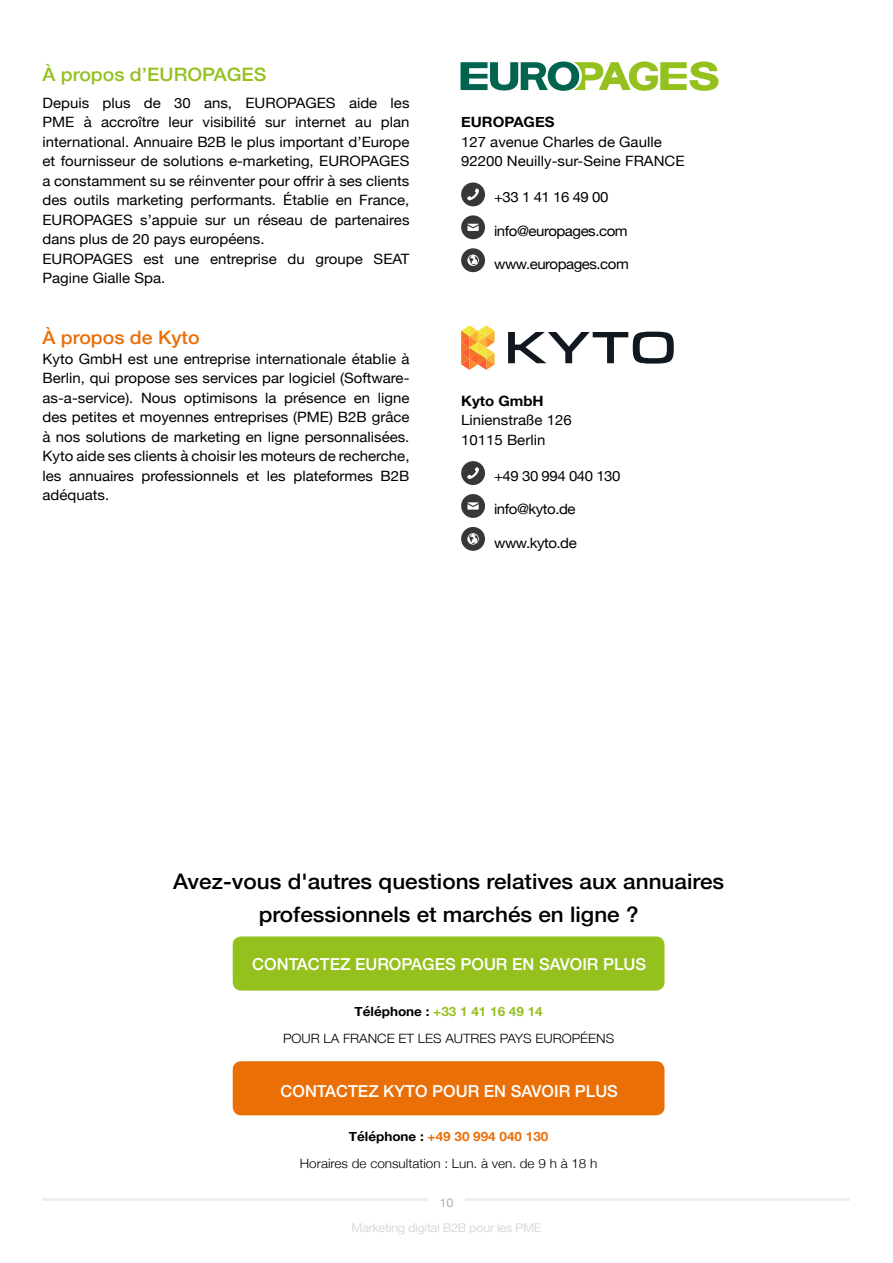
<style>
.page{position:relative;width:893px;height:1263px;background:#fff}
.page>*{position:absolute;margin:0;border:0;box-sizing:border-box;transform-origin:0 0}
.t1{font:500 21.3px/33px "Helvetica Neue";color:#000;text-align:center;scale:1.05 1}
.t2{font:500 18.6px "Helvetica Neue";color:#95c11f;scale:1.05 1}
.t3{font:500 18.6px "Helvetica Neue";color:#ea6f07;scale:1.05 1}
.t4{font:500 16.5px "Helvetica Neue";color:#fff}
.t5{font:14.25px/19.5px "Helvetica Neue";color:#000;scale:1.05 1}
.t6{font:14.25px "Helvetica Neue";letter-spacing:-.03em;color:#000;scale:1.05 1}
.t7{font:700 14.25px "Helvetica Neue";color:#000;scale:1.05 1}
.t8{font:300 12.9px/27px "Helvetica Neue";color:#000;text-align:center;scale:1.05 1}
.t9{font:12.15px "Helvetica Neue";letter-spacing:-.03em;color:#dadada;scale:1.05 1}
.t10{font:12.15px "Helvetica Neue";color:#b3b2b2;scale:1.05 1}
.s1{font-weight:700}
.s2{font-weight:700;color:#95c11f}
.s3{font-weight:700;color:#ea6f07}
</style>
<div class="page">
<hr style="left:43px;top:1198px;width:807px;height:3px;background:#eee">
<div style="left:428px;top:1190px;width:37px;height:19px;background:#fff"></div>
<div style="left:461px;top:182px;width:24px;height:24px;background:#383636;border-radius:50%"></div>
<svg style="left:467px;top:189px;width:12px;height:11px"></svg>
<div style="left:461px;top:215px;width:24px;height:24px;background:#383636;border-radius:50%"></div>
<svg style="left:467px;top:224px;width:12px;height:7px"></svg>
<div style="left:461px;top:248px;width:24px;height:24px;background:#383636;border-radius:50%"></div>
<svg style="left:467px;top:254px;width:12px;height:12px"></svg>
<svg style="left:460px;top:61px;width:258px;height:30px"></svg>
<svg style="left:508px;top:332px;width:166px;height:32px"></svg>
<svg style="left:461px;top:325px;width:34px;height:45px;background:#f7b45d"></svg>
<div style="left:461px;top:461px;width:24px;height:24px;background:#383636;border-radius:50%"></div>
<svg style="left:467px;top:467px;width:12px;height:12px"></svg>
<div style="left:461px;top:494px;width:24px;height:24px;background:#383636;border-radius:50%"></div>
<svg style="left:467px;top:502px;width:12px;height:8px"></svg>
<div style="left:461px;top:527px;width:24px;height:24px;background:#383636;border-radius:50%"></div>
<svg style="left:467px;top:533px;width:12px;height:12px"></svg>
<div style="left:233px;top:1061px;width:431px;height:54px;background:#ea6f07;border-radius:9px"></div>
<div style="left:233px;top:936px;width:431px;height:54px;background:#95c11f;border-radius:9px"></div>
<h2 class="t2" style="left:43px;top:59px;width:215px">À propos d’EUROPAGES</h2>
<p class="t5" style="left:42px;top:94px;width:351px">Depuis plus de 30 ans, EUROPAGES aide les PME à accroître leur visibilité sur internet au plan international. Annuaire B2B le plus important d’Europe et fournisseur de solutions e-marketing, EUROPAGES a constamment su se réinventer pour offrir à ses clients des outils marketing performants. Établie en France, EUROPAGES s’appuie sur un réseau de partenaires dans plus de 20 pays européens.<br>EUROPAGES est une entreprise du groupe SEAT Pagine Gialle Spa.</p>
<h2 class="t3" style="left:43px;top:323px;width:151px">À propos de Kyto</h2>
<p class="t5" style="left:43px;top:350px;width:351px;text-align:justify">Kyto GmbH est une entreprise internationale établie à Berlin, qui propose ses services par logiciel (Software&shy;as-a-service). Nous optimisons la présence en ligne des petites et moyennes entreprises (PME) B2B grâce à nos solutions de marketing en ligne personnalisées.<br>Kyto aide ses clients à choisir les moteurs de recherche, les annuaires professionnels et les plateformes B2B adéquats.</p>
<p class="t7" style="left:461px;top:111px;width:90px">EUROPAGES</p>
<p class="t5" style="left:461px;top:133px;width:214px">127 avenue Charles de Gaulle<br>92200 Neuilly-sur-Seine FRANCE</p>
<p class="t5" style="left:494px;top:188px;width:110px">+33 1 41 16 49 00</p>
<p class="t6" style="left:494px;top:220px;width:129px">info@europages.com</p>
<p class="t6" style="left:494px;top:254px;width:130px">www.europages.com</p>
<p class="t7" style="left:461px;top:390px;width:80px">Kyto GmbH</p>
<p class="t5" style="left:461px;top:411px;width:107px">Linienstraße 126<br>10115 Berlin</p>
<p class="t6" style="left:494px;top:465px;width:122px">+49 30 994 040 130</p>
<p class="t6" style="left:494px;top:499px;width:79px">info@kyto.de</p>
<p class="t6" style="left:494px;top:532px;width:80px">www.kyto.de</p>
<h1 class="t1" style="left:173px;top:864px;width:526px">Avez-vous d'autres questions relatives aux annuaires professionnels et marchés en ligne ?</h1>
<p class="t4" style="left:252px;top:951px;width:395px">CONTACTEZ EUROPAGES POUR EN SAVOIR PLUS</p>
<p class="t8" style="left:283px;top:997px;width:317px"><span class="s1">Téléphone :</span> <span class="s2">+33 1 41 16 49 14<br></span>POUR LA FRANCE ET LES AUTRES PAYS EUROPÉENS</p>
<p class="t4" style="left:281px;top:1077px;width:339px">CONTACTEZ KYTO POUR EN SAVOIR PLUS</p>
<p class="t8" style="left:300px;top:1122px;width:285px"><span class="s1">Téléphone :</span> <span class="s3">+49 30 994 040 130<br></span>Horaires de consultation : Lun. à ven. de 9 h à 18 h</p>
<p class="t10" style="left:439px;top:1193px;width:15px">10</p>
<p class="t9" style="left:351px;top:1219px;width:183px">Marketing digital B2B pour les PME</p>
</div>
